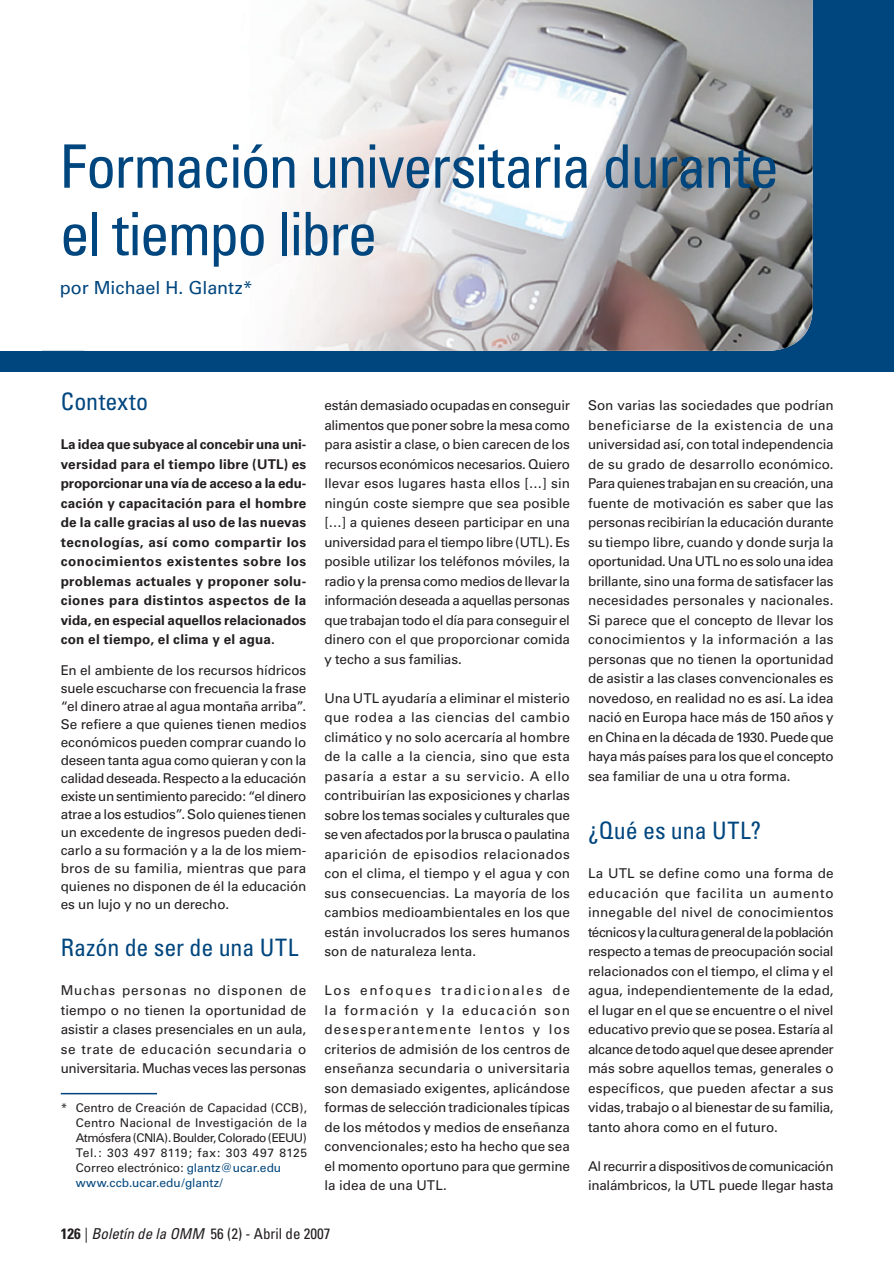
<style>
.page{position:relative;width:894px;height:1263px;background:#fff}
.page>*{position:absolute;margin:0;border:0;box-sizing:border-box;transform-origin:0 0}
.Article_heading{font:condensed 60px/67.5px "Univers";letter-spacing:-.03em;color:#00467e}
.Heading_1{font:condensed 24px "Univers";letter-spacing:-.005em;color:#00467e}
.Heading_1_top{font:condensed 24px "Univers";letter-spacing:.01em;color:#00467e}
.author{font:18px "Univers";color:#00467e}
.t1{font:condensed 15px "Univers";color:#231f20}
._1st_para{font:13.5px/19.5px "Univers";letter-spacing:-.015em;color:#231f20;text-align:justify}
.follow_para{font:13.5px/18px "Univers";letter-spacing:-.005em;color:#231f20;text-align:justify}
._1st_para_article{font:700 13.5px/19.5px "Univers";letter-spacing:.005em;color:#231f20;text-align:justify}
.footnote{font:12px/15px "Univers";letter-spacing:.005em;color:#231f20;text-align:justify}
.footnote_follow{font:12px "Univers";color:#00467e}
.s1{color:#00467e}
.s2{font-weight:700}
.s3{font-style:italic}
</style>
<div class="page">
<div style="left:0;top:0;width:894px;height:372px;background:#00467e"></div>
<div style="left:42px;top:0;width:42px;height:351px;background:#fff"></div>
<img style="left:84px;top:0;width:729px;height:351px">
<div style="left:0;top:0;width:42px;height:351px;background:#fff"></div>
<hr style="left:61px;top:1093px;width:96px;height:1px;background:#00467e">
<p class="Article_heading" style="left:60px;top:132px;width:721px">Formación universitaria durante el tiempo libre</p>
<p class="author" style="left:60px;top:277px;width:194px">por Michael H. Glantz*</p>
<h1 class="Article_heading" style="left:61px;top:219px;width:102px">Title</h1>
<p class="Heading_1_top" style="left:61px;top:386px;width:89px">Contexto</p>
<p class="_1st_para_article" style="left:61px;top:435px;width:247px">La idea que subyace al concebir una uni&shy;versidad para el tiempo libre (UTL) es proporcionar una vía de acceso a la edu&shy;cación y capacitación para el hombre de la calle gracias al uso de las nuevas tecnologías, así como compartir los conocimientos existentes sobre los problemas actuales y proponer solu&shy;ciones para distintos aspectos de la vida, en especial aquellos relacionados con el tiempo, el clima y el agua.</p>
<p class="follow_para" style="left:61px;top:661px;width:247px">En el ambiente de los recursos hídricos suele escucharse con frecuencia la frase “el dinero atrae al agua montaña arriba”.<br>Se refiere a que quienes tienen medios económicos pueden comprar cuando lo deseen tanta agua como quieran y con la calidad deseada. Respecto a la educación existe un sentimiento parecido: “el dinero atrae a los estudios”. Solo quienes tienen un excedente de ingresos pueden dedi&shy;carlo a su formación y a la de los miem&shy;bros de su familia, mientras que para quienes no disponen de él la educación es un lujo y no un derecho.</p>
<p class="Heading_1" style="left:61px;top:933px;width:239px">Razón de ser de una UTL</p>
<p class="_1st_para" style="left:61px;top:981px;width:247px">Muchas personas no disponen de tiempo o no tienen la oportunidad de asistir a clases presenciales en un aula, se trate de educación secundaria o universitaria. Muchas veces las personas</p>
<p class="footnote" style="left:76px;top:1101px;width:233px;text-indent:-15px">* Centro de Creación de Capacidad (CCB), Centro Nacional de Investigación de la Atmósfera (CNIA). Boulder, Colorado (EEUU)<br>Tel.: 303 497 8119; fax: 303 497 8125<br>Correo electrónico: <span class="s1">glantz@ucar.edu</span></p>
<p class="footnote_follow" style="left:76px;top:1176px;width:149px">www.ccb.ucar.edu/glantz/</p>
<p class="_1st_para" style="left:324px;top:396px;width:247px">están demasiado ocupadas en conseguir alimentos que poner sobre la mesa como para asistir a clase, o bien carecen de los recursos económicos necesarios. Quiero llevar esos lugares hasta ellos […] sin ningún coste siempre que sea posible […] a quienes deseen participar en una universidad para el tiempo libre (UTL). Es posible utilizar los teléfonos móviles, la radio y la prensa como medios de llevar la información deseada a aquellas personas que trabajan todo el día para conseguir el dinero con el que proporcionar comida y techo a sus familias.</p>
<p class="_1st_para" style="left:324px;top:688px;width:247px">Una UTL ayudaría a eliminar el misterio que rodea a las ciencias del cambio climático y no solo acercaría al hombre de la calle a la ciencia, sino que esta pasaría a estar a su servicio. A ello contribuirían las exposiciones y charlas sobre los temas sociales y culturales que se ven afectados por la brusca o paulatina aparición de episodios relacionados con el clima, el tiempo y el agua y con sus consecuencias. La mayoría de los cambios medioambientales en los que están involucrados los seres humanos son de naturaleza lenta.</p>
<p class="_1st_para" style="left:324px;top:981px;width:247px">Los enfoques tradicionales de la formación y la educación son desesperantemente lentos y los criterios de admisión de los centros de enseñanza secundaria o universitaria son demasiado exigentes, aplicándose formas de selección tradicionales típicas de los métodos y medios de enseñanza convencionales; esto ha hecho que sea el momento oportuno para que germine la idea de una UTL.</p>
<p class="t1" style="left:61px;top:1224px;width:271px"><span class="s2">126</span> | <span class="s3">Boletín de la OMM</span> 56 (2) - Abril de 2007</p>
<p class="_1st_para" style="left:588px;top:396px;width:247px">Son varias las sociedades que podrían beneficiarse de la existencia de una universidad así, con total independencia de su grado de desarrollo económico.<br>Para quienes trabajan en su creación, una fuente de motivación es saber que las personas recibirían la educación durante su tiempo libre, cuando y donde surja la oportunidad. Una UTL no es solo una idea brillante, sino una forma de satisfacer las necesidades personales y nacionales.<br>Si parece que el concepto de llevar los conocimientos y la información a las personas que no tienen la oportunidad de asistir a las clases convencionales es novedoso, en realidad no es así. La idea nació en Europa hace más de 150 años y en China en la década de 1930. Puede que haya más países para los que el concepto sea familiar de una u otra forma.</p>
<p class="Heading_1" style="left:588px;top:816px;width:175px">¿Qué es una UTL?</p>
<p class="_1st_para" style="left:588px;top:864px;width:247px">La UTL se define como una forma de educación que facilita un aumento innegable del nivel de conocimientos técnicos y la cultura general de la población respecto a temas de preocupación social relacionados con el tiempo, el clima y el agua, independientemente de la edad, el lugar en el que se encuentre o el nivel educativo previo que se posea. Estaría al alcance de todo aquel que desee aprender más sobre aquellos temas, generales o específicos, que pueden afectar a sus vidas, trabajo o al bienestar de su familia, tanto ahora como en el futuro.</p>
<p class="_1st_para" style="left:588px;top:1156px;width:247px">Al recurrir a dispositivos de comunicación inalámbricos, la UTL puede llegar hasta</p>
</div>
